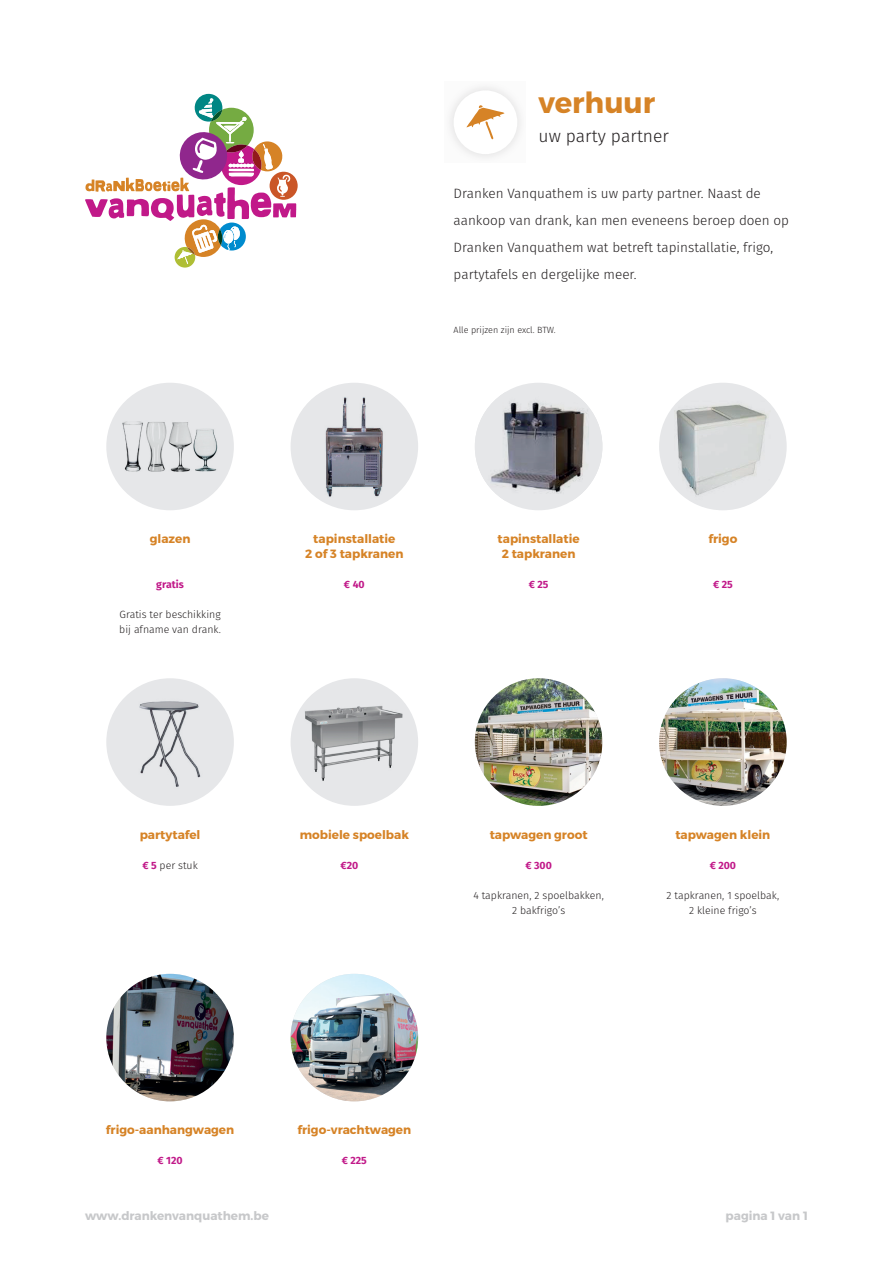
<style>
.page{position:relative;width:893px;height:1263px;background:#fff}
.page>*{position:absolute;margin:0;border:0;box-sizing:border-box;transform-origin:0 0}
.t1{font:700 29.1px "Montserrat";color:#d68326}
.t2{font:300 17.4px "Fira Sans";color:#231f20}
.t3{font:300 13.5px/27px "Fira Sans";color:#231f20}
.t4{font:700 12px/15px "Montserrat";color:#d68326;text-align:center}
.t5{font:700 12px "Montserrat";color:#c7c8ca}
.t6{font:300 10.5px/15px "Fira Sans";color:#231f20;text-align:center}
.t7{font:700 10.5px "Fira Sans";color:#c11989}
.t8{font:300 9px "Fira Sans";color:#231f20}
.s1{font-weight:700;color:#c11989}
</style>
<div class="page">
<svg style="left:270px;top:172px;width:28px;height:28px"></svg>
<svg style="left:85px;top:94px;width:211px;height:174px"></svg>
<div style="left:106px;top:383px;width:128px;height:127px;background:#e6e7e9;border-radius:50%"></div>
<img style="left:123px;top:421px;width:94px;height:51px">
<div style="left:291px;top:383px;width:127px;height:127px;background:#e6e7e9;border-radius:50%"></div>
<img style="left:299px;top:391px;width:111px;height:111px">
<div style="left:475px;top:383px;width:127px;height:127px;background:#e6e7e9;border-radius:50%"></div>
<img style="left:479px;top:392px;width:123px;height:108px">
<div style="left:659px;top:383px;width:128px;height:127px;background:#e6e7e9;border-radius:50%"></div>
<img style="left:676px;top:383px;width:92px;height:127px">
<div style="left:106px;top:678px;width:128px;height:128px;background:#e6e7e9;border-radius:50%"></div>
<img style="left:139px;top:701px;width:62px;height:86px">
<img style="left:106px;top:974px;width:128px;height:127px;border-radius:64px">
<div style="left:291px;top:678px;width:127px;height:128px;background:#e6e7e9;border-radius:50%"></div>
<img style="left:305px;top:692px;width:99px;height:89px">
<img style="left:291px;top:974px;width:127px;height:127px;border-radius:64px">
<img style="left:475px;top:678px;width:127px;height:128px;border-radius:64px">
<img style="left:659px;top:678px;width:128px;height:128px;border-radius:64px">
<div style="left:445px;top:81px;width:81px;height:82px;background:#f9f9f9"></div>
<div style="left:454px;top:90px;width:63px;height:64px;background:#fff;border-radius:50%"></div>
<svg style="left:466px;top:105px;width:39px;height:34px"></svg>
<h1 class="t1" style="left:539px;top:85px;width:118px">verhuur</h1>
<p class="t2" style="left:539px;top:124px;width:132px">uw party partner</p>
<p class="t3" style="left:454px;top:180px;width:337px">Dranken Vanquathem is uw party partner. Naast de aankoop van drank, kan men eveneens beroep doen op Dranken Vanquathem wat betreft tapinstallatie, frigo, partytafels en dergelijke meer.</p>
<p class="t4" style="left:150px;top:532px;width:42px">glazen</p>
<p class="t7" style="left:156px;top:576px;width:29px">gratis</p>
<p class="t6" style="left:119px;top:607px;width:103px;text-align:left">Gratis ter beschikking bij afname van drank.</p>
<p class="t4" style="left:140px;top:827px;width:62px">partytafel</p>
<p class="t6" style="left:142px;top:857px;width:57px"><span class="s1">€ 5</span> per stuk</p>
<p class="t8" style="left:454px;top:324px;width:104px">Alle prijzen zijn excl. BTW.</p>
<p class="t4" style="left:305px;top:532px;width:100px">tapinstallatie<br>2 of 3 tapkranen</p>
<p class="t7" style="left:344px;top:576px;width:22px">€ 40</p>
<p class="t4" style="left:498px;top:532px;width:84px">tapinstallatie<br>2 tapkranen</p>
<p class="t7" style="left:529px;top:576px;width:21px">€ 25</p>
<p class="t4" style="left:708px;top:532px;width:30px">frigo</p>
<p class="t7" style="left:713px;top:576px;width:21px">€ 25</p>
<p class="t4" style="left:300px;top:827px;width:111px">mobiele spoelbak</p>
<p class="t7" style="left:341px;top:856px;width:19px">€20</p>
<p class="t4" style="left:490px;top:827px;width:99px">tapwagen groot</p>
<p class="t7" style="left:525px;top:856px;width:28px">€ 300</p>
<p class="t6" style="left:473px;top:887px;width:132px">4 tapkranen, 2 spoelbakken,<br>2 bakfrigo’s</p>
<p class="t4" style="left:675px;top:827px;width:96px">tapwagen klein</p>
<p class="t7" style="left:710px;top:856px;width:28px">€ 200</p>
<p class="t6" style="left:667px;top:887px;width:114px">2 tapkranen, 1 spoelbak,<br>2 kleine frigo’s</p>
<p class="t4" style="left:106px;top:1123px;width:130px">frigo-aanhangwagen</p>
<p class="t7" style="left:158px;top:1152px;width:27px">€ 120</p>
<p class="t4" style="left:297px;top:1123px;width:115px">frigo-vrachtwagen</p>
<p class="t7" style="left:342px;top:1152px;width:27px">€ 225</p>
<p class="t5" style="left:85px;top:1209px;width:185px">www.drankenvanquathem.be</p>
<p class="t5" style="left:726px;top:1209px;width:84px">pagina 1 van 1</p>
</div>
